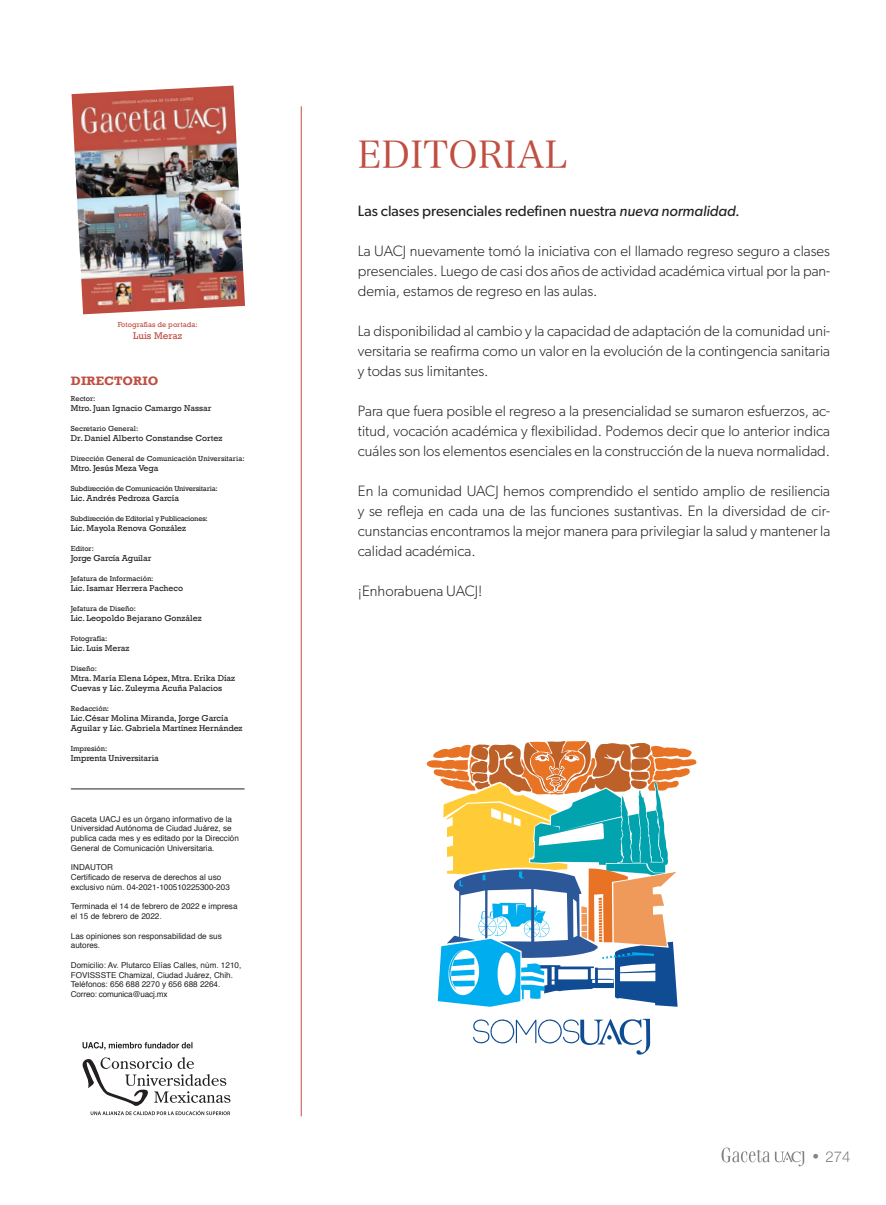
<style>
.page{position:relative;width:886px;height:1205px;background:#fff}
.page>*{position:absolute;margin:0;border:0;box-sizing:border-box;transform-origin:0 0}
.Cabeza_secundaria{font:37.5px "Hira Min Pro N W3";color:#c04e42}
.t1{font:300 15px/20px "Gibson";color:#231f20;text-align:justify}
.t2{font:15px "Gibson";color:#231f20}
.t3{font:300 15px "Helvetica Neue";color:#808285}
.t4{font:700 12.5px "Rockwell";letter-spacing:.01em;color:#c04e42}
.t5{font:10px "Rockwell";color:#c04e42}
.t6{font:8.75px/10px "Rockwell";color:#231f20}
.t7{font:8.12px/9.8px "Helvetica";color:#231f20}
.t8{font:8.12px "Helvetica";letter-spacing:-.02em;color:#231f20}
.t9{font:7.5px "Rockwell";color:#231f20}
.t10{font:7.5px "Rockwell";letter-spacing:-.03em;color:#231f20}
.t11{font:7.5px "Rockwell";color:#c04e42}
.s1{font-style:italic}
.s2{font-family:"Futura";font-weight:500;font-stretch:condensed}
</style>
<div class="page">
<svg style="left:721px;top:1147px;width:83px;height:19px"></svg>
<img style="left:72px;top:86px;width:173px;height:228px">
<hr style="left:301px;top:106px;width:1px;height:1010px;background:#c04e42">
<svg style="left:427px;top:741px;width:269px;height:266px"></svg>
<svg style="left:473px;top:1018px;width:177px;height:36px"></svg>
<svg style="left:82px;top:1057px;width:148px;height:58px"></svg>
<svg style="left:83px;top:1042px;width:109px;height:8px"></svg>
<hr style="left:71px;top:789px;width:173px;height:1px;background:#231f20">
<p class="t11" style="left:118px;top:321px;width:81px">Fotografías de portada:</p>
<p class="t5" style="left:133px;top:330px;width:51px">Luis Meraz</p>
<p class="t4" style="left:71px;top:373px;width:89px">DIRECTORIO</p>
<p class="t9" style="left:71px;top:394px;width:26px">Rector:</p>
<p class="t6" style="left:71px;top:403px;width:142px">Mtro. Juan Ignacio Camargo Nassar</p>
<p class="t9" style="left:71px;top:424px;width:69px">Secretario General:</p>
<p class="t6" style="left:71px;top:433px;width:153px">Dr. Daniel Alberto Constandse Cortez</p>
<p class="t9" style="left:71px;top:454px;width:175px">Dirección General de Comunicación Universitaria:</p>
<p class="t6" style="left:71px;top:463px;width:89px">Mtro. Jesús Meza Vega</p>
<p class="t10" style="left:71px;top:484px;width:148px">Subdirección de Comunicación Universitaria:</p>
<p class="t6" style="left:71px;top:493px;width:110px">Lic. Andrés Pedroza García</p>
<p class="t10" style="left:71px;top:514px;width:138px">Subdirección de Editorial y Publicaciones:</p>
<p class="t6" style="left:71px;top:523px;width:117px">Lic. Mayola Renova González</p>
<p class="t9" style="left:71px;top:544px;width:24px">Editor:</p>
<p class="t6" style="left:71px;top:553px;width:82px">Jorge García Aguilar</p>
<p class="t9" style="left:71px;top:574px;width:84px">Jefatura de Información:</p>
<p class="t6" style="left:71px;top:583px;width:114px">Lic. Isamar Herrera Pacheco</p>
<p class="t9" style="left:71px;top:604px;width:67px">Jefatura de Diseño:</p>
<p class="t6" style="left:71px;top:613px;width:132px">Lic. Leopoldo Bejarano González</p>
<p class="t9" style="left:71px;top:634px;width:38px">Fotografía:</p>
<p class="t6" style="left:71px;top:643px;width:60px">Lic. Luis Meraz</p>
<p class="t9" style="left:71px;top:664px;width:28px">Diseño:</p>
<p class="t6" style="left:71px;top:673px;width:166px">Mtra. María Elena López, Mtra. Erika Díaz<br>Cuevas y Lic. Zuleyma Acuña Palacios</p>
<p class="t9" style="left:71px;top:704px;width:40px">Redacción:</p>
<p class="t6" style="left:71px;top:713px;width:173px">Lic.César Molina Miranda, Jorge García<br>Aguilar y Lic. Gabriela Martínez Hernández</p>
<p class="t9" style="left:71px;top:744px;width:38px">Impresión:</p>
<p class="t6" style="left:71px;top:753px;width:90px">Imprenta Universitaria</p>
<p class="t7" style="left:71px;top:814px;width:169px">Gaceta UACJ es un órgano informativo de la Universidad Autónoma de Ciudad Juárez, se publica cada mes y es editado por la Dirección General de Comunicación Universitaria.</p>
<p class="t7" style="left:71px;top:863px;width:44px">INDAUTOR</p>
<p class="t7" style="left:71px;top:872px;width:160px">Certificado de reserva de derechos al uso exclusivo núm. 04-2021-100510225300-203</p>
<p class="t7" style="left:71px;top:902px;width:168px">Terminada el 14 de febrero de 2022 e impresa el 15 de febrero de 2022.</p>
<p class="t7" style="left:71px;top:931px;width:152px">Las opiniones son responsabilidad de sus autores.</p>
<p class="t7" style="left:71px;top:960px;width:172px">Domicilio: Av. Plutarco Elías Calles, núm. 1210,<br>FOVISSSTE Chamizal, Ciudad Juárez, Chih.</p>
<p class="t7" style="left:71px;top:980px;width:151px">Teléfonos: 656 688 2270 y 656 688 2264.</p>
<p class="t8" style="left:71px;top:988px;width:98px">Correo: comunica@uacj.mx</p>
<p class="Cabeza_secundaria" style="left:358px;top:123px;width:210px">EDITORIAL</p>
<p class="t2" style="left:358px;top:202px;width:384px">Las clases presenciales redefinen nuestra <span class="s1">nueva normalidad.</span></p>
<p class="t1" style="left:358px;top:241px;width:474px">La UACJ nuevamente tomó la iniciativa con el llamado regreso seguro a clases presenciales. Luego de casi dos años de actividad académica virtual por la pan&shy;demia, estamos de regreso en las aulas.</p>
<p class="t1" style="left:358px;top:321px;width:474px">La disponibilidad al cambio y la capacidad de adaptación de la comunidad uni&shy;versitaria se reafirma como un valor en la evolución de la contingencia sanitaria y todas sus limitantes.</p>
<p class="t1" style="left:358px;top:401px;width:474px">Para que fuera posible el regreso a la presencialidad se sumaron esfuerzos, ac&shy;titud, vocación académica y flexibilidad. Podemos decir que lo anterior indica cuáles son los elementos esenciales en la construcción de la nueva normalidad.</p>
<p class="t1" style="left:358px;top:481px;width:474px">En la comunidad UACJ hemos comprendido el sentido amplio de resiliencia y se refleja en cada una de las funciones sustantivas. En la diversidad de cir&shy;cunstancias encontramos la mejor manera para privilegiar la salud y mantener la calidad académica.</p>
<p class="t1" style="left:358px;top:581px;width:126px">¡Enhorabuena UACJ!</p>
<p class="t3" style="left:810px;top:1144px;width:42px"><span class="s2">•</span> 274</p>
</div>
